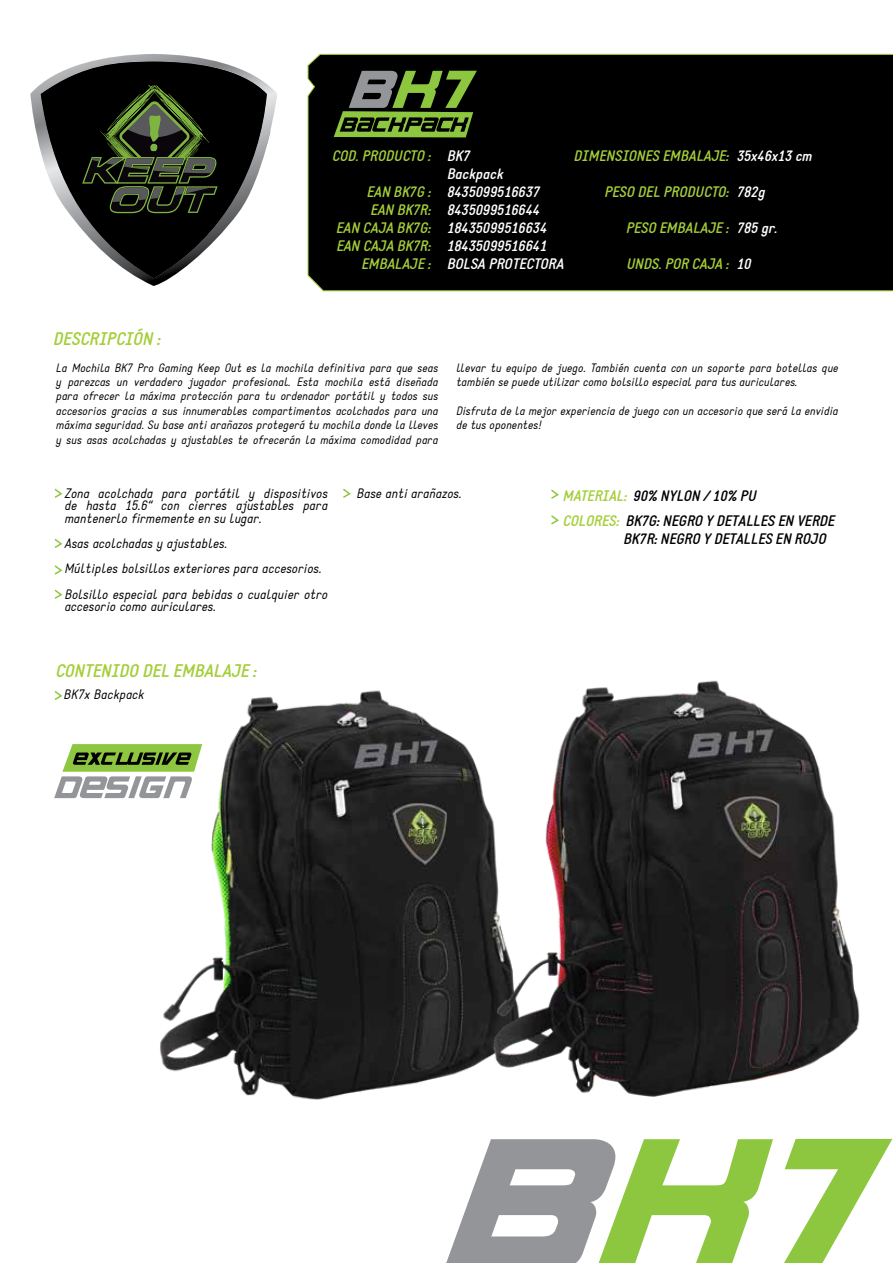
<style>
.page{position:relative;width:893px;height:1263px;background:#fff}
.page>*{position:absolute;margin:0;border:0;box-sizing:border-box;transform-origin:0 0}
.t1{font:italic 700 18px "Static";color:#a4ce39}
.t2{font:italic 700 15px/18px "Static";color:#a4ce39;text-align:right}
.t3{font:italic 700 15px/18px "Static";color:#fff}
.t4{font:italic 700 15px/18px "Static";color:#000}
.t5{font:italic 13.5px/12.6px "Static";color:#000;text-align:justify}
.t6{font:italic 12px/14.4px "Static";color:#000}
.s1{color:#a4ce39}
</style>
<div class="page">
<div style="left:307px;top:54px;width:586px;height:238px;background:#000"></div>
<svg style="left:551px;top:489px;width:8px;height:10px"></svg>
<svg style="left:551px;top:515px;width:8px;height:10px"></svg>
<svg style="left:54px;top:690px;width:9px;height:10px"></svg>
<svg style="left:54px;top:488px;width:9px;height:10px"></svg>
<svg style="left:343px;top:488px;width:8px;height:10px"></svg>
<svg style="left:54px;top:538px;width:9px;height:10px"></svg>
<svg style="left:54px;top:565px;width:9px;height:10px"></svg>
<svg style="left:54px;top:589px;width:9px;height:10px"></svg>
<svg style="left:30px;top:54px;width:247px;height:79px"></svg>
<svg style="left:33px;top:58px;width:237px;height:228px"></svg>
<svg style="left:54px;top:744px;width:90px;height:54px"></svg>
<svg style="left:446px;top:1139px;width:327px;height:124px"></svg>
<svg style="left:784px;top:1139px;width:108px;height:124px"></svg>
<svg style="left:334px;top:71px;width:143px;height:66px;background:#485e2b"></svg>
<img style="left:144px;top:690px;width:341px;height:410px">
<img style="left:485px;top:680px;width:375px;height:417px">
<p class="t2" style="left:332px;top:147px;width:100px">COD. PRODUCTO :</p>
<p class="t2" style="left:336px;top:183px;width:96px">EAN BK7G :<br>EAN BK7R:<br>EAN CAJA BK7G:<br>EAN CAJA BK7R:<br>EMBALAJE :</p>
<p class="t3" style="left:447px;top:147px;width:118px">BK7<br>Backpack<br>8435099516637<br>8435099516644<br>18435099516634<br>18435099516641<br>BOLSA PROTECTORA</p>
<p class="t3" style="left:736px;top:147px;width:77px">35x46x13 cm</p>
<p class="t2" style="left:574px;top:148px;width:157px">DIMENSIONES EMBALAJE:</p>
<p class="t2" style="left:604px;top:184px;width:126px">PESO DEL PRODUCTO:</p>
<p class="t2" style="left:626px;top:220px;width:104px">PESO EMBALAJE :</p>
<p class="t2" style="left:626px;top:256px;width:104px">UNDS. POR CAJA :</p>
<p class="t3" style="left:736px;top:183px;width:30px">782g</p>
<p class="t3" style="left:736px;top:219px;width:42px">785 gr.</p>
<p class="t3" style="left:736px;top:255px;width:16px">10</p>
<h1 class="t1" style="left:53px;top:328px;width:109px">DESCRIPCIÓN :</h1>
<p class="t6" style="left:56px;top:360px;width:384px;text-align:justify">La Mochila BK7 Pro Gaming Keep Out es la mochila definitiva para que seas y parezcas un verdadero jugador profesional. Esta mochila está diseñada para ofrecer la máxima protección para tu ordenador portátil y todos sus accesorios gracias a sus innumerables compartimentos acolchados para una máxima seguridad. Su base anti arañazos protegerá tu mochila donde la lleves y sus asas acolchadas y ajustables te ofrecerán la máxima comodidad para</p>
<p class="t6" style="left:456px;top:360px;width:384px">llevar tu equipo de juego. También cuenta con un soporte para botellas que también se puede utilizar como bolsillo especial para tus auriculares.</p>
<p class="t6" style="left:456px;top:404px;width:384px">Disfruta de la mejor experiencia de juego con un accesorio que será la envidia de tus oponentes!</p>
<p class="t5" style="left:64px;top:487px;width:265px">Zona acolchada para portátil y dispositivos de hasta 15.6“ con cierres ajustables para mantenerlo firmemente en su lugar.</p>
<p class="t5" style="left:64px;top:531px;width:265px;line-height:25.2px;text-align:left">Asas acolchadas y ajustables.<br>Múltiples bolsillos exteriores para accesorios.<br>Bolsillo especial para bebidas o cualquier otro</p>
<p class="t5" style="left:64px;top:601px;width:153px">accesorio como auriculares.</p>
<h1 class="t1" style="left:55px;top:659px;width:203px">CONTENIDO DEL EMBALAJE :</h1>
<p class="t5" style="left:63px;top:688px;width:82px">BK7x Backpack</p>
<p class="t5" style="left:356px;top:487px;width:107px">Base anti arañazos.</p>
<p class="t4" style="left:563px;top:487px;width:195px"><span class="s1">MATERIAL:</span> 90% NYLON / 10% PU</p>
<p class="t4" style="left:623px;top:512px;width:213px;text-indent:-61px"><span class="s1">COLORES:</span> BK7G: NEGRO Y DETALLES EN VERDE<br>BK7R: NEGRO Y DETALLES EN ROJO</p>
</div>
